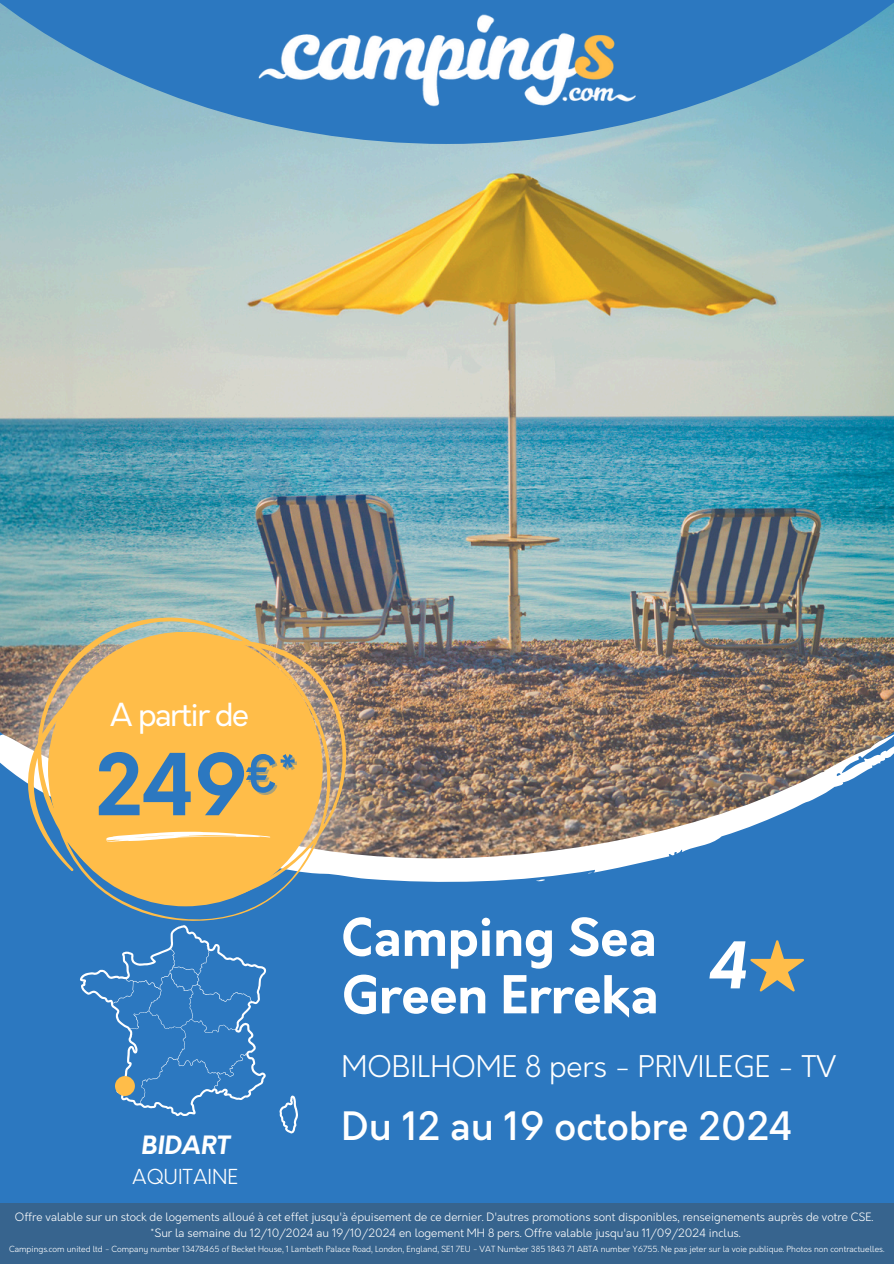
<style>
.page{position:relative;width:894px;height:1264px;background:#fff}
.page>*{position:absolute;margin:0;border:0;box-sizing:border-box;transform-origin:0 0}
.t1{font:700 83.1px "Orkney";color:#2c78c0}
.t2{font:italic 700 62.7px "Orkney";color:#fff}
.t3{font:700 51px/57.3px "Orkney";color:#fff}
.t4{font:500 38.25px "Orkney";color:#fff}
.t5{font:31.05px "Orkney";letter-spacing:-.05em;color:#fff}
.t6{font:300 29.1px "Orkney";color:#fff}
.t7{font:italic 700 24.6px "Orkney";color:#fff}
.t8{font:300 20.1px "Orkney";color:#fff}
.t9{font:300 11.25px/15.6px "Orkney";color:#fff;text-align:center}
.t10{font:300 8.25px "Orkney";color:#fff}
</style>
<div class="page">
<div style="left:0;top:0;width:893px;height:1263px;background:#2c78c0"></div>
<img style="left:0;top:144px;width:893px;height:582px">
<img style="left:0;top:569px;width:392px;height:157px">
<svg style="left:0;top:3px;width:893px;height:141px"></svg>
<svg style="left:0;top:726px;width:893px;height:245px"></svg>
<img style="left:0;top:733px;width:893px;height:148px">
<svg style="left:536px;top:879px;width:13px;height:3px"></svg>
<img style="left:17px;top:608px;width:336px;height:321px">
<div style="left:48px;top:631px;width:274px;height:275px;background:#ffbd49;border-radius:50%"></div>
<svg style="left:106px;top:831px;width:164px;height:10px"></svg>
<svg style="left:750px;top:940px;width:53px;height:51px"></svg>
<div style="left:0;top:1203px;width:893px;height:60px;background:#37648e"></div>
<img style="left:219px;top:3px;width:455px;height:149px">
<svg style="left:79px;top:925px;width:187px;height:191px"></svg>
<svg style="left:279px;top:1095px;width:19px;height:38px"></svg>
<div style="left:115px;top:1076px;width:20px;height:19px;background:#ffbd49;border-radius:50%"></div>
<h4 class="t5" style="left:110px;top:698px;width:140px">A partir de</h4>
<p class="t1" style="left:95px;top:745px;width:205px">249<sup>€*</sup></p>
<p class="t7" style="left:141px;top:1133px;width:90px">BIDART</p>
<p class="t8" style="left:132px;top:1165px;width:108px">AQUITAINE</p>
<h1 class="t3" style="left:341px;top:913px;width:319px">Camping Sea<br>Green Erreka</h1>
<p class="t2" style="left:707px;top:935px;width:41px">4</p>
<p class="t6" style="left:341px;top:1050px;width:496px">MOBILHOME 8 pers - PRIVILEGE - TV</p>
<p class="t4" style="left:341px;top:1107px;width:453px">Du 12 au 19 octobre 2024</p>
<p class="t9" style="left:15px;top:1209px;width:859px">Offre valable sur un stock de logements alloué à cet effet jusqu'à épuisement de ce dernier. D'autres promotions sont disponibles, renseignements auprès de votre CSE. *Sur la semaine du 12/10/2024 au 19/10/2024 en logement MH 8 pers. Offre valable jusqu'au 11/09/2024 inclus.</p>
<h2 class="t10" style="left:9px;top:1244px;width:876px">Campings.com united ltd - Company number 13478465 of Becket House, 1 Lambeth Palace Road, London, England, SE1 7EU - VAT Number 385 1843 71 ABTA number Y6755. Ne pas jeter sur la voie publique. Photos non contractuelles.</h2>
</div>
